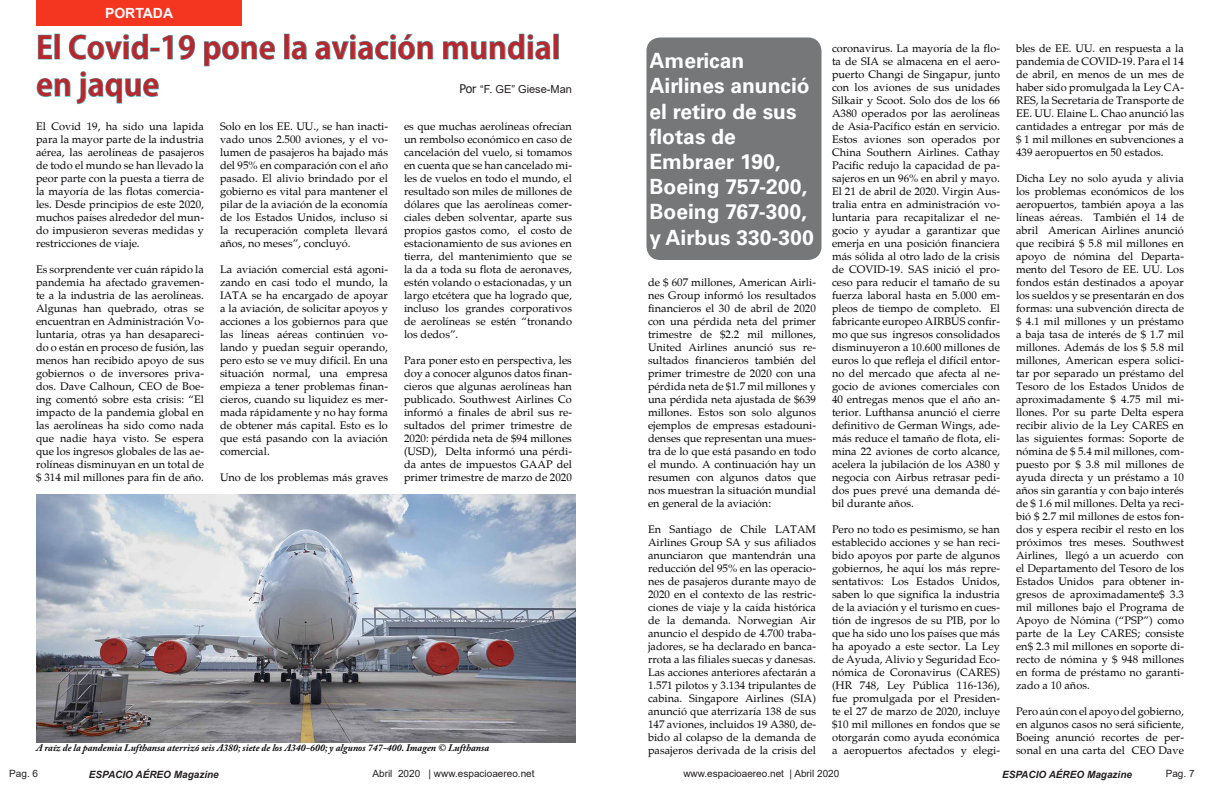
<style>
.page{position:relative;width:1224px;height:792px;background:#fff}
.page>*{position:absolute;margin:0;border:0;box-sizing:border-box;transform-origin:0 0}
.Titulo_con_Helvetica{font:700 31px/37.2px "Koz Go Pr 6 N";color:#b8272c}
.Subtitulo_principal{font:700 21px/25.2px "Univers LT Std";color:#fff}
.t1{font:700 14px "Arial";color:#fefafc}
.Texto_general{font:11px/13px "Palatino";color:#0b090c;text-align:justify}
.Estilo_de_párrafo_1{font:11px "Arial";color:#231f20}
.Pie_de_foto{font:italic 700 10px "Adobe Caslon Pro";color:#0b090c}
.t2{font:10px "Arial";color:#231f20}
.t3{font:italic 700 10px "Arial";color:#231f20}
.s1{font-family:"Tahoma";font-size:12px}
</style>
<div class="page">
<div style="left:36px;top:0;width:206px;height:26px;background:#f4311b"></div>
<svg style="left:38px;top:35px;width:14px;height:25px"></svg>
<div style="left:55px;top:34px;width:5px;height:25px;border:1px solid #41c2d5"></div>
<svg style="left:69px;top:34px;width:104px;height:26px"></svg>
<svg style="left:179px;top:35px;width:16px;height:25px"></svg>
<svg style="left:204px;top:41px;width:71px;height:25px"></svg>
<svg style="left:292px;top:41px;width:15px;height:19px"></svg>
<svg style="left:315px;top:34px;width:118px;height:26px"></svg>
<svg style="left:443px;top:34px;width:107px;height:26px"></svg>
<svg style="left:37px;top:78px;width:33px;height:19px"></svg>
<svg style="left:77px;top:71px;width:82px;height:33px"></svg>
<img style="left:36px;top:494px;width:540px;height:249px">
<div style="left:648px;top:39px;width:172px;height:219px;background:#757779;border-radius:12px"></div>
<div style="left:646px;top:38px;width:176px;height:222px;border:3px solid #757779;border-radius:12px"></div>
<p class="t1" style="left:105px;top:4px;width:70px">PORTADA</p>
<p class="Titulo_con_Helvetica" style="left:36px;top:30px;width:526px">El Covid-19 pone la aviación mundial en jaque</p>
<p class="Texto_general" style="left:36px;top:119px;width:170px">El Covid 19, ha sido una lapida para la mayor parte de la industria aérea, las aerolíneas de pasajeros de todo el mundo se han llevado la peor parte con la puesta a tierra de la mayoría de las flotas comercia&shy;les. Desde principios de este 2020, muchos países alrededor del mun&shy;do impusieron severas medidas y restricciones de viaje.</p>
<p class="Texto_general" style="left:36px;top:262px;width:170px">Es sorprendente ver cuán rápido la pandemia ha afectado gravemen&shy;te a la industria de las aerolíneas.<br>Algunas han quebrado, otras se encuentran en Administración Vo&shy;luntaria, otras ya han desapareci&shy;do o están en proceso de fusión, las menos han recibido apoyo de sus gobiernos o de inversores priva&shy;dos. Dave Calhoun, CEO de Boe&shy;ing comentó sobre esta crisis: “El impacto de la pandemia global en las aerolíneas ha sido como nada que nadie haya visto. Se espera que los ingresos globales de las ae&shy;rolíneas disminuyan en un total de $ 314 mil millones para fin de año.</p>
<p class="Estilo_de_párrafo_1" style="left:459px;top:81px;width:114px"><span class="s1">Por</span> “F. GE” Giese-Man</p>
<p class="Texto_general" style="left:404px;top:119px;width:170px">es que muchas aerolíneas ofrecían un rembolso económico en caso de cancelación del vuelo, si tomamos en cuenta que se han cancelado mi&shy;les de vuelos en todo el mundo, el resultado son miles de millones de dólares que las aerolíneas comer&shy;ciales deben solventar, aparte sus propios gastos como, el costo de estacionamiento de sus aviones en tierra, del mantenimiento que se la da a toda su flota de aeronaves, estén volando o estacionadas, y un largo etcétera que ha logrado que, incluso los grandes corporativos de aerolíneas se estén “tronando los dedos”.</p>
<p class="Texto_general" style="left:404px;top:353px;width:170px">Para poner esto en perspectiva, les doy a conocer algunos datos finan&shy;cieros que algunas aerolíneas han publicado. Southwest Airlines Co informó a finales de abril sus re&shy;sultados del primer trimestre de 2020: pérdida neta de $94 millones (USD), Delta informó una pérdi&shy;da antes de impuestos GAAP del primer trimestre de marzo de 2020</p>
<p class="Texto_general" style="left:220px;top:119px;width:170px">Solo en los EE. UU., se han inacti&shy;vado unos 2.500 aviones, y el vo&shy;lumen de pasajeros ha bajado más del 95% en comparación con el año pasado. El alivio brindado por el gobierno es vital para mantener el pilar de la aviación de la economía de los Estados Unidos, incluso si la recuperación completa llevará años, no meses”, concluyó.</p>
<p class="Texto_general" style="left:220px;top:262px;width:170px">La aviación comercial está agoni&shy;zando en casi todo el mundo, la IATA se ha encargado de apoyar a la aviación, de solicitar apoyos y acciones a los gobiernos para que las líneas aéreas continúen vo&shy;lando y puedan seguir operando, pero esto se ve muy difícil. En una situación normal, una empresa empieza a tener problemas finan&shy;cieros, cuando su liquidez es mer&shy;mada rápidamente y no hay forma de obtener más capital. Esto es lo que está pasando con la aviación comercial.</p>
<p class="Texto_general" style="left:220px;top:470px;width:170px">Uno de los problemas más graves</p>
<p class="Pie_de_foto" style="left:36px;top:742px;width:455px">A raíz de la pandemia Lufthansa aterrizó seis A380; siete de los A340-600; y algunos 747-400. Imagen © Lufthansa</p>
<p class="Subtitulo_principal" style="left:650px;top:48px;width:96px">American</p>
<p class="Subtitulo_principal" style="left:650px;top:74px;width:162px">Airlines anunció el retiro de sus flotas de</p>
<p class="Subtitulo_principal" style="left:650px;top:149px;width:166px">Embraer 190,<br>Boeing 757-200,<br>Boeing 767-300, y Airbus 330-300</p>
<p class="Texto_general" style="left:648px;top:275px;width:170px">de $ 607 millones, American Airli&shy;nes Group informó los resultados financieros el 30 de abril de 2020 con una pérdida neta del primer trimestre de $2.2 mil millones, United Airlines anunció sus re&shy;sultados financieros también del primer trimestre de 2020 con una pérdida neta de $1.7 mil millones y una pérdida neta ajustada de $639 millones. Estos son solo algunos ejemplos de empresas estadouni&shy;denses que representan una mues&shy;tra de lo que está pasando en todo el mundo. A continuación hay un resumen con algunos datos que nos muestran la situación mundial en general de la aviación:</p>
<p class="Texto_general" style="left:648px;top:522px;width:170px">En Santiago de Chile LATAM Airlines Group SA y sus afiliados anunciaron que mantendrán una reducción del 95% en las operacio&shy;nes de pasajeros durante mayo de 2020 en el contexto de las restric&shy;ciones de viaje y la caída histórica de la demanda. Norwegian Air anuncio el despido de 4.700 traba&shy;jadores, se ha declarado en banca&shy;rrota a las filiales suecas y danesas.<br>Las acciones anteriores afectarán a 1.571 pilotos y 3.134 tripulantes de cabina. Singapore Airlines (SIA) anunció que aterrizaría 138 de sus 147 aviones, incluidos 19 A380, de&shy;bido al colapso de la demanda de pasajeros derivada de la crisis del</p>
<p class="Texto_general" style="left:832px;top:41px;width:170px">coronavirus. La mayoría de la flo&shy;ta de SIA se almacena en el aero&shy;puerto Changi de Singapur, junto con los aviones de sus unidades Silkair y Scoot. Solo dos de los 66<br>A380 operados por las aerolíneas de Asia-Pacífico están en servicio.<br>Estos aviones son operados por China Southern Airlines. Cathay Pacific redujo la capacidad de pa&shy;sajeros en un 96% en abril y mayo.<br>El 21 de abril de 2020. Virgin Aus&shy;tralia entra en administración vo&shy;luntaria para recapitalizar el ne&shy;gocio y ayudar a garantizar que emerja en una posición financiera más sólida al otro lado de la crisis de COVID-19. SAS inició el pro&shy;ceso para reducir el tamaño de su fuerza laboral hasta en 5.000 em&shy;pleos de tiempo de completo. El fabricante europeo AIRBUS confir&shy;mo que sus ingresos consolidados disminuyeron a 10.600 millones de euros lo que refleja el difícil entor&shy;no del mercado que afecta al ne&shy;gocio de aviones comerciales con 40 entregas menos que el año an&shy;terior. Lufthansa anunció el cierre definitivo de German Wings, ade&shy;más reduce el tamaño de flota, eli&shy;mina 22 aviones de corto alcance, acelera la jubilación de los A380 y negocia con Airbus retrasar pedi&shy;dos pues prevé una demanda dé&shy;bil durante años.</p>
<p class="Texto_general" style="left:832px;top:522px;width:170px">Pero no todo es pesimismo, se han establecido acciones y se han reci&shy;bido apoyos por parte de algunos gobiernos, he aquí los más repre&shy;sentativos: Los Estados Unidos, saben lo que significa la industria de la aviación y el turismo en cues&shy;tión de ingresos de su PIB, por lo que ha sido uno los países que más ha apoyado a este sector. La Ley de Ayuda, Alivio y Seguridad Eco&shy;nómica de Coronavirus (CARES) (HR 748, Ley Pública 116-136), fue promulgada por el Presiden&shy;te el 27 de marzo de 2020, incluye $10 mil millones en fondos que se otorgarán como ayuda económica a aeropuertos afectados y elegi-</p>
<p class="Texto_general" style="left:1016px;top:41px;width:170px">bles de EE. UU. en respuesta a la pandemia de COVID-19. Para el 14 de abril, en menos de un mes de haber sido promulgada la Ley CA-RES, la Secretaria de Transporte de EE. UU. Elaine L. Chao anunció las cantidades a entregar por más de $ 1 mil millones en subvenciones a 439 aeropuertos en 50 estados.</p>
<p class="Texto_general" style="left:1016px;top:171px;width:170px">Dicha Ley no solo ayuda y alivia los problemas económicos de los aeropuertos, también apoya a las líneas aéreas. También el 14 de abril American Airlines anunció que recibirá $ 5.8 mil millones en apoyo de nómina del Departa&shy;mento del Tesoro de EE. UU. Los fondos están destinados a apoyar los sueldos y se presentarán en dos formas: una subvención directa de $ 4.1 mil millones y un préstamo a baja tasa de interés de $ 1.7 mil millones. Además de los $ 5.8 mil millones, American espera solici&shy;tar por separado un préstamo del Tesoro de los Estados Unidos de aproximadamente $ 4.75 mil mi&shy;llones. Por su parte Delta espera recibir alivio de la Ley CARES en las siguientes formas: Soporte de nómina de $ 5.4 mil millones, com&shy;puesto por $ 3.8 mil millones de ayuda directa y un préstamo a 10 años sin garantía y con bajo interés de $ 1.6 mil millones. Delta ya reci&shy;bió $ 2.7 mil millones de estos fon&shy;dos y espera recibir el resto en los próximos tres meses. Southwest Airlines, llegó a un acuerdo con el Departamento del Tesoro de los Estados Unidos para obtener in&shy;gresos de aproximadamente$ 3.3 mil millones bajo el Programa de Apoyo de Nómina (“PSP”) como parte de la Ley CARES; consiste en$ 2.3 mil millones en soporte di&shy;recto de nómina y $ 948 millones en forma de préstamo no garanti&shy;zado a 10 años.</p>
<p class="Texto_general" style="left:1016px;top:704px;width:170px">Pero aún con el apoyo del gobierno, en algunos casos no será sificiente, Boeing anunció recortes de per&shy;sonal en una carta del CEO Dave</p>
<p class="t2" style="left:9px;top:767px;width:30px">Pag. 6</p>
<p class="t3" style="left:89px;top:767px;width:132px">ESPACIO AÉREO Magazine</p>
<p class="t2" style="left:372px;top:767px;width:164px">Abril 2020 | www.espacioaereo.net</p>
<p class="t2" style="left:683px;top:767px;width:158px">www.espacioaereo.net | Abril 2020</p>
<p class="t3" style="left:1002px;top:767px;width:132px">ESPACIO AÉREO Magazine</p>
<p class="t2" style="left:1166px;top:767px;width:30px">Pag. 7</p>
</div>
